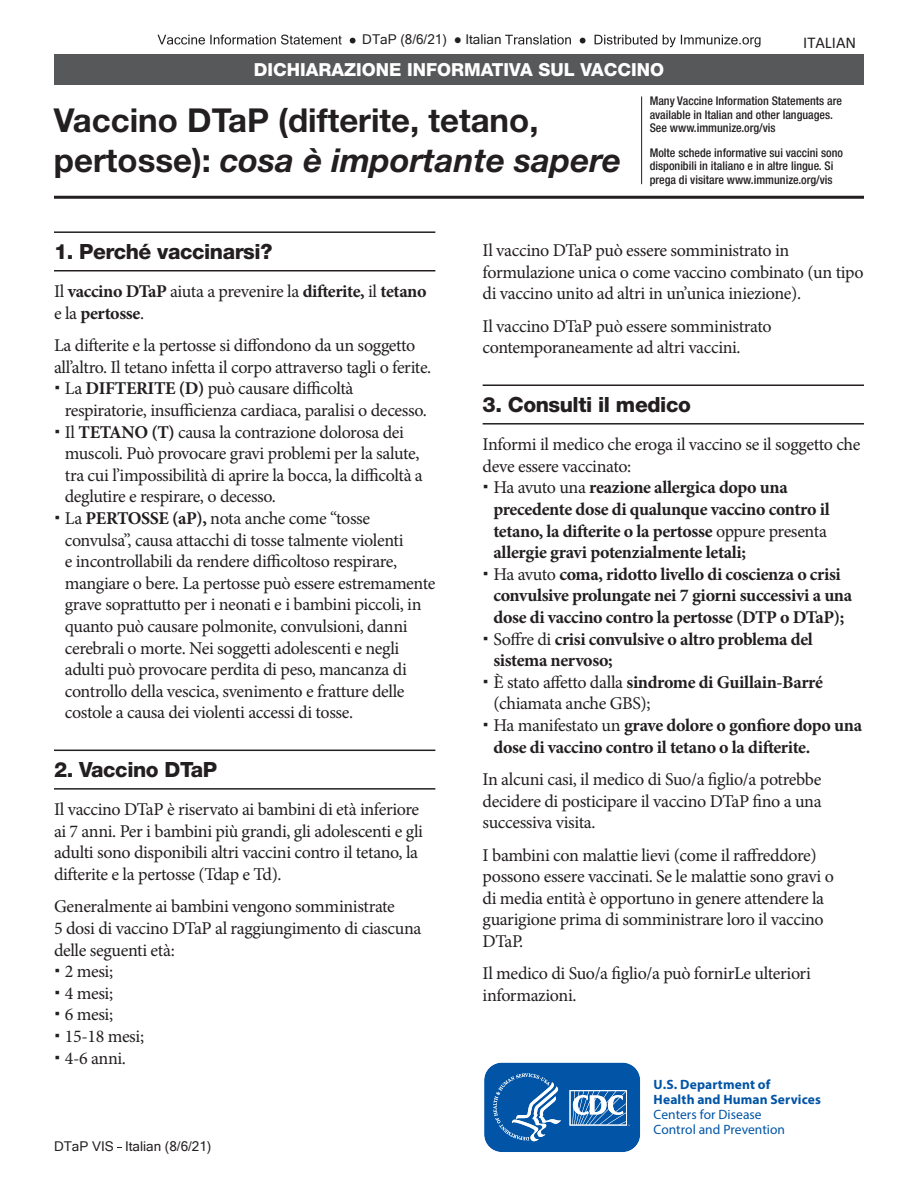
<style>
.page{position:relative;width:918px;height:1188px;background:#fff}
.page>*{position:absolute;margin:0;border:0;box-sizing:border-box;transform-origin:0 0}
.t1{font:700 33px/39.6px "Helvetica Neue LT Std";color:#231f20}
.t2{font:800 21px "Helvetica Neue LT Std";letter-spacing:-.02em;color:#231f20}
.t3{font:18px/21.6px "Minion Pro";letter-spacing:-.02em;color:#231f20}
.t4{font:700 18px/21.6px "Minion Pro";letter-spacing:-.02em;color:#231f20}
.t5{font:800 18px "Helvetica Neue LT Std";color:#fff}
.t6{font:16.5px "Calibri";color:#231f20}
.t7{font:13.5px "Microsoft Sans Serif";color:#231f20}
.t8{font:700 13.5px/15px "Myriad Pro";letter-spacing:.01em;color:#0154a6}
.t9{font:13.5px/15px "Myriad Pro";color:#0154a6}
.t10{font:500 condensed 12px/13.5px "Helvetica Neue LT Std";color:#231f20}
.s1{font-style:italic}
.s2{font-weight:400}
.s3{font-weight:700}
</style>
<div class="page">
<div style="left:54px;top:54px;width:810px;height:31px;background:#57585a"></div>
<hr style="left:641px;top:96px;width:1px;height:88px;background:#231f20">
<hr style="left:54px;top:196px;width:810px;height:3px;background:#231f20">
<svg style="left:484px;top:1062px;width:157px;height:90px;background:#296fb4"></svg>
<svg style="left:505px;top:35px;width:66px;height:10px"></svg>
<svg style="left:580px;top:35px;width:181px;height:12px"></svg>
<svg style="left:157px;top:35px;width:199px;height:10px"></svg>
<hr style="left:483px;top:384px;width:381px;height:2px;background:#231f20">
<hr style="left:483px;top:423px;width:381px;height:2px;background:#231f20">
<hr style="left:54px;top:750px;width:381px;height:1px;background:#231f20">
<hr style="left:54px;top:788px;width:381px;height:2px;background:#231f20">
<hr style="left:54px;top:231px;width:381px;height:2px;background:#231f20">
<hr style="left:54px;top:270px;width:381px;height:1px;background:#231f20">
<p class="t7" style="left:362px;top:32px;width:141px">DTaP (8/6/21) ● Italian</p>
<p class="t6" style="left:803px;top:31px;width:55px">ITALIAN</p>
<p class="t5" style="left:254px;top:59px;width:412px">DICHIARAZIONE INFORMATIVA SUL VACCINO</p>
<p class="t10" style="left:650px;top:94px;width:194px">Many Vaccine Information Statements are available in Italian and other languages.<br>See www.immunize.org/vis</p>
<p class="t10" style="left:650px;top:146px;width:195px">Molte schede informative sui vaccini sono disponibili in italiano e in altre lingue. Si prega di visitare www.immunize.org/vis</p>
<h1 class="t1" style="left:54px;top:100px;width:569px">Vaccino DTaP (difterite, tetano, pertosse): <span class="s1">cosa è importante sapere</span></h1>
<p class="t2" style="left:54px;top:239px;width:220px">1. Perché vaccinarsi?</p>
<h4 class="t4" style="left:54px;top:280px;width:374px"><span class="s2">Il</span> vaccino DTaP <span class="s2">aiuta a prevenire la</span> diferite, <span class="s2">il</span> tetano <span class="s2">e la</span> pertosse<span class="s2">.</span></h4>
<p class="t3" style="left:54px;top:335px;width:379px">La diferite e la pertosse si difondono da un soggetto all’altro. Il tetano infetta il corpo attraverso tagli o ferite.</p>
<p class="t3" style="left:65px;top:378px;width:364px">La <span class="s3">DIFTERITE (D)</span> può causare difcoltà respiratorie, insufcienza cardiaca, paralisi o decesso.</p>
<p class="t3" style="left:65px;top:421px;width:360px">Il <span class="s3">TETANO (T)</span> causa la contrazione dolorosa dei muscoli. Può provocare gravi problemi per la salute, tra cui l’impossibilità di aprire la bocca, la difcoltà a deglutire e respirare, o decesso.</p>
<p class="t3" style="left:65px;top:507px;width:372px">La <span class="s3">PERTOSSE (aP),</span> nota anche come “tosse convulsa”, causa attacchi di tosse talmente violenti<br>e incontrollabili da rendere difcoltoso respirare, mangiare o bere. La pertosse può essere estremamente grave soprattutto per i neonati e i bambini piccoli, in quanto può causare polmonite, convulsioni, danni cerebrali o morte. Nei soggetti adolescenti e negli adulti può provocare perdita di peso, mancanza di controllo della vescica, svenimento e fratture delle costole a causa dei violenti accessi di tosse.</p>
<p class="t2" style="left:54px;top:757px;width:165px">2. Vaccino DTaP</p>
<p class="t3" style="left:54px;top:799px;width:371px">Il vaccino DTaP è riservato ai bambini di età inferiore ai 7 anni. Per i bambini più grandi, gli adolescenti e gli adulti sono disponibili altri vaccini contro il tetano, la diferite e la pertosse (Tdap e Td).</p>
<p class="t3" style="left:54px;top:896px;width:342px">Generalmente ai bambini vengono somministrate</p>
<p class="t3" style="left:54px;top:918px;width:369px">5 dosi di vaccino DTaP al raggiungimento di ciascuna</p>
<p class="t3" style="left:54px;top:939px;width:122px">delle seguenti età:</p>
<p class="t3" style="left:65px;top:961px;width:50px">2 mesi;</p>
<p class="t3" style="left:65px;top:982px;width:50px">4 mesi;</p>
<p class="t3" style="left:65px;top:1004px;width:50px">6 mesi;</p>
<p class="t3" style="left:65px;top:1026px;width:81px">15-18 mesi;</p>
<p class="t3" style="left:65px;top:1047px;width:63px">4-6 anni.</p>
<p class="t7" style="left:54px;top:1138px;width:61px">DTaP VIS</p>
<p class="t7" style="left:125px;top:1138px;width:88px">Italian (8/6/21)</p>
<p class="t3" style="left:483px;top:240px;width:383px">Il vaccino DTaP può essere somministrato in formulazione unica o come vaccino combinato (un tipo di vaccino unito ad altri in un’unica iniezione).</p>
<p class="t3" style="left:483px;top:315px;width:291px">Il vaccino DTaP può essere somministrato contemporaneamente ad altri vaccini.</p>
<p class="t2" style="left:483px;top:392px;width:210px">3. Consulti il medico</p>
<p class="t3" style="left:483px;top:434px;width:379px">Informi il medico che eroga il vaccino se il soggetto che deve essere vaccinato:</p>
<p class="t4" style="left:493px;top:477px;width:338px"><span class="s2">Ha avuto una</span> reazione allergica dopo una precedente dose di qualunque vaccino contro il tetano, la diferite o la pertosse <span class="s2">oppure presenta </span>allergie gravi potenzialmente letali;</p>
<p class="t4" style="left:493px;top:563px;width:360px"><span class="s2">Ha avuto</span> coma, ridotto livello di coscienza o crisi convulsive prolungate nei 7 giorni successivi a una dose di vaccino contro la pertosse (DTP o DTaP);</p>
<p class="t4" style="left:493px;top:628px;width:321px"><span class="s2">Sofre di</span> crisi convulsive o altro problema del sistema nervoso;</p>
<p class="t3" style="left:493px;top:671px;width:331px">È stato afetto dalla <span class="s3">sindrome di Guillain-Barré </span>(chiamata anche GBS);</p>
<p class="t4" style="left:493px;top:714px;width:370px"><span class="s2">Ha manifestato un</span> grave dolore o gonfore dopo una dose di vaccino contro il tetano o la diferite.</p>
<p class="t3" style="left:483px;top:769px;width:340px;text-align:justify">In alcuni casi, il medico di Suo/a fglio/a potrebbe decidere di posticipare il vaccino DTaP fno a una successiva visita.</p>
<p class="t3" style="left:483px;top:844px;width:353px">I bambini con malattie lievi (come il rafreddore) possono essere vaccinati. Se le malattie sono gravi o di media entità è opportuno in genere attendere la guarigione prima di somministrare loro il vaccino DTaP.</p>
<p class="t3" style="left:483px;top:963px;width:330px">Il medico di Suo/a fglio/a può fornirLe ulteriori informazioni.</p>
<p class="t8" style="left:654px;top:1077px;width:169px">U.S. Department of<br>Health and Human Services</p>
<p class="t9" style="left:654px;top:1107px;width:133px">Centers for Disease<br>Control and Prevention</p>
</div>
